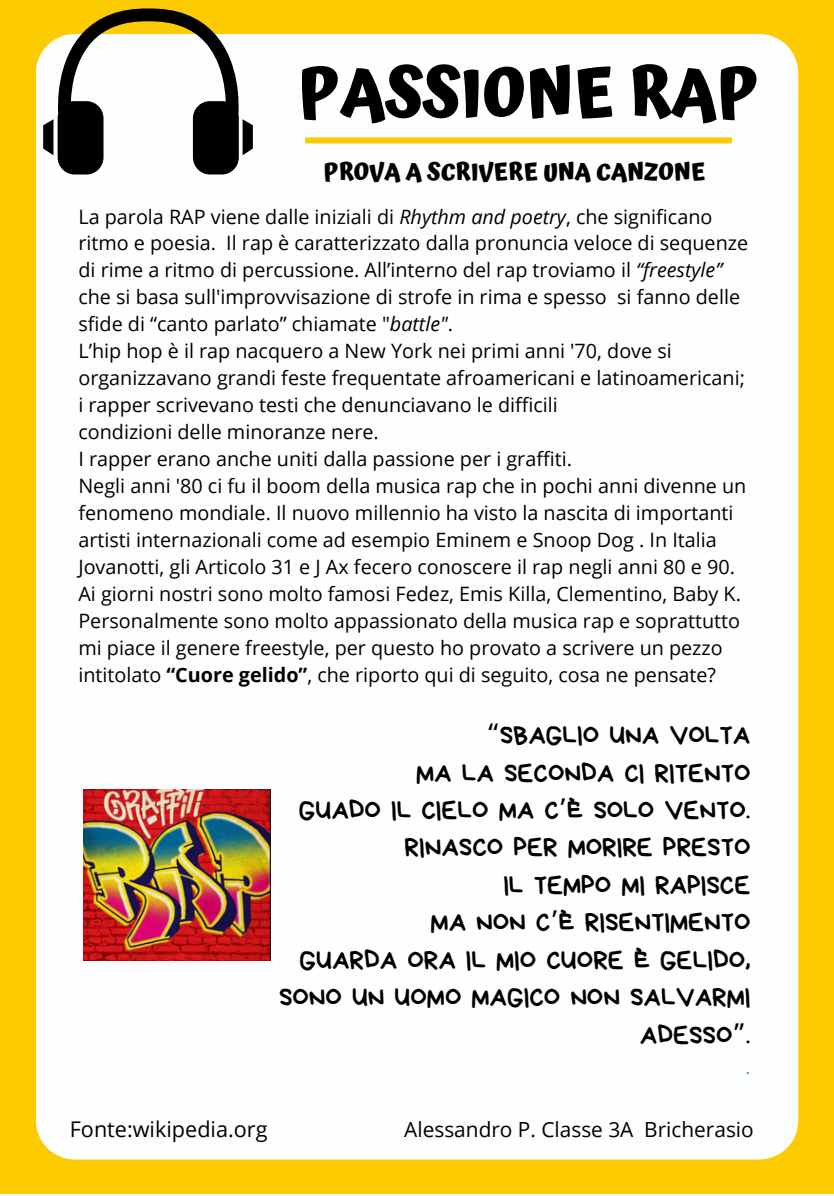
<style>
.page{position:relative;width:834px;height:1196px;background:#fff}
.page>*{position:absolute;margin:0;border:0;box-sizing:border-box;transform-origin:0 0}
.t1{font:700 66.8px "Atma";color:#000}
.t2{font:26.8px/37.4px "Bryndan Write";color:#000;text-align:right}
.t3{font:700 24px "Atma";color:#000}
.t4{font:21.6px "Open Sans";color:#000}
.t5{font:20.8px "Open Sans";color:#000}
.t6{font:19.8px/27px "Open Sans";color:#000}
.t7{font:18.8px "Open Sans";color:#3fa7bc}
.s1{font-style:italic}
.s2{font-weight:700}
.s3{font-family:"Noto Sans Gurmukhi"}
</style>
<div class="page">
<div style="left:0;top:0;width:834px;height:1193px;background:#fdcb01"></div>
<div style="left:36px;top:34px;width:762px;height:1125px;background:#fcfeff"></div>
<div style="left:305px;top:137px;width:427px;height:6px;background:#fdcb01"></div>
<svg style="left:43px;top:8px;width:210px;height:166px"></svg>
<img style="left:83px;top:789px;width:188px;height:171px">
<h1 class="t1" style="left:298px;top:53px;width:462px">PASSIONE RAP</h1>
<p class="t3" style="left:323px;top:158px;width:383px">PROVA A SCRIVERE UNA CANZONE</p>
<p class="t6" style="left:78px;top:202px;width:671px">La parola RAP viene dalle iniziali di <span class="s1">Rhythm and poetry</span>, che significano ritmo e poesia. Il rap è caratterizzato dalla pronuncia veloce di sequenze di rime a ritmo di percussione. All’interno del rap troviamo il <span class="s1">“freestyle” </span>che si basa sull'improvvisazione di strofe in rima e spesso si fanno delle sfide di “canto parlato” chiamate "<span class="s1">battle"</span>.<br>L’hip hop è il rap nacquero a New York nei primi anni '70, dove si organizzavano grandi feste frequentate afroamericani e latinoamericani; i rapper scrivevano testi che denunciavano le difficili<br>condizioni delle minoranze nere.<br>I rapper erano anche uniti dalla passione per i graffiti.<br>Negli anni '80 ci fu il boom della musica rap che in pochi anni divenne un fenomeno mondiale. Il nuovo millennio ha visto la nascita di importanti artisti internazionali come ad esempio Eminem e Snoop Dog . In Italia Jovanotti, gli Articolo 31 e J Ax fecero conoscere il rap negli anni 80 e 90.<br>Ai giorni nostri sono molto famosi Fedez, Emis Killa, Clementino, Baby K.<br>Personalmente sono molto appassionato della musica rap e soprattutto mi piace il genere freestyle, per questo ho provato a scrivere un pezzo intitolato <span class="s2">“Cuore gelido”</span>, che riporto qui di seguito, cosa ne pensate?</p>
<h2 class="t2" style="left:279px;top:716px;width:473px"><span class="s3">“</span>SBAGLIO UNA VOLTA<br>MA LA SECONDA CI RITENTO<br>GUADO IL CIELO MA C<span class="s3">’</span>È SOLO VENTO.<br>RINASCO PER MORIRE PRESTO<br>IL TEMPO MI RAPISCE<br>MA NON C<span class="s3">’</span>È RISENTIMENTO<br>GUARDA ORA IL MIO CUORE È GELIDO,<br>SONO UN UOMO MAGICO NON SALVARMI<br>ADESSO<span class="s3">”</span>.</h2>
<p class="t7" style="left:745px;top:1054px;width:6px">.</p>
<p class="t4" style="left:70px;top:1113px;width:199px">Fonte:wikipedia.org</p>
<p class="t5" style="left:404px;top:1114px;width:351px">Alessandro P. Classe 3A Bricherasio</p>
</div>
